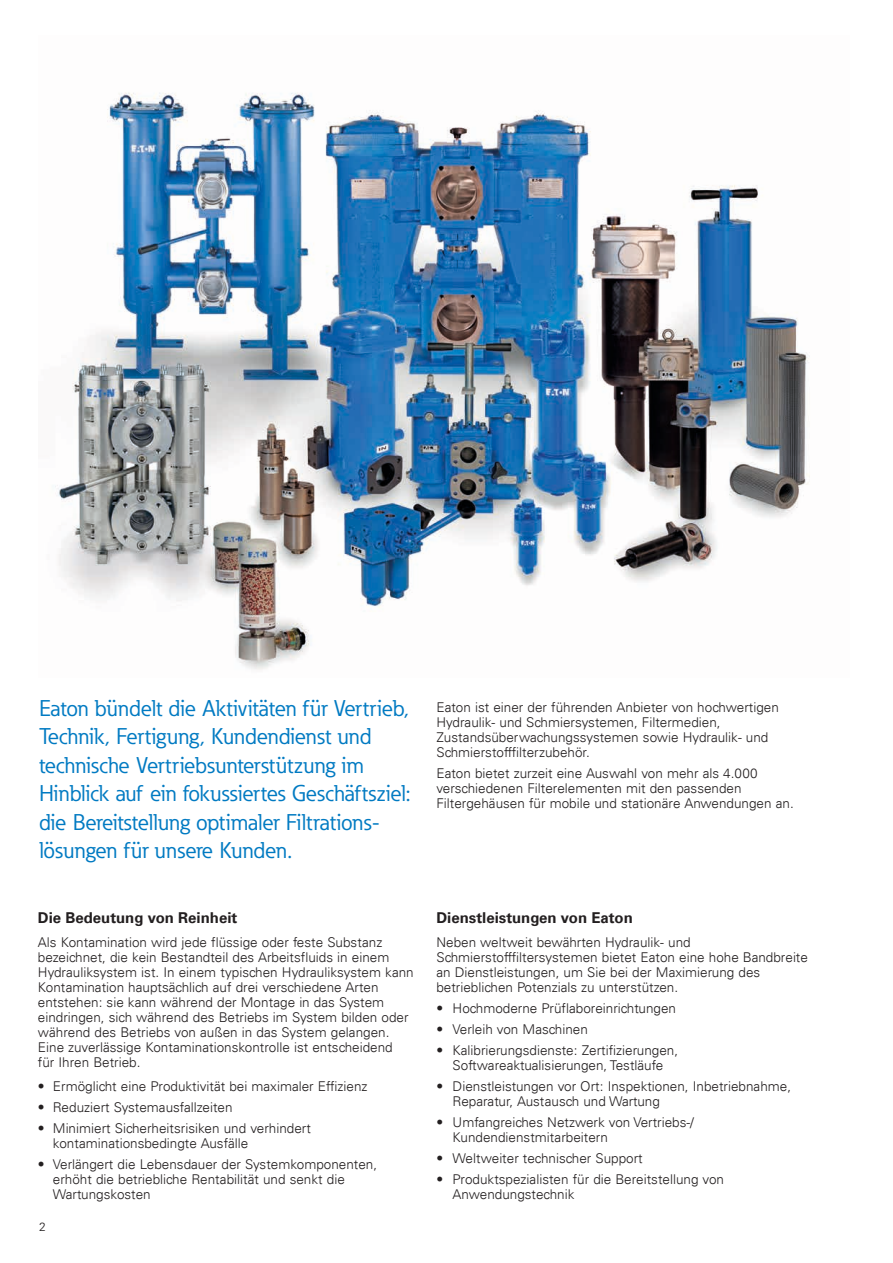
<style>
.page{position:relative;width:893px;height:1263px;background:#fff}
.page>*{position:absolute;margin:0;border:0;box-sizing:border-box;transform-origin:0 0}
.t1{font:22.5px/28.5px "Eaton";color:#007ac2}
.t2{font:700 15px "Univers LT";color:#231f20}
.t3{font:300 13.5px/15px "Univers LT";color:#231f20}
.t4{font:300 12px "Univers LT";color:#231f20}
</style>
<div class="page">
<img style="left:55px;top:92px;width:755px;height:578px">
<p class="t1" style="left:39px;top:694px;width:373px">Eaton bündelt die Aktivitäten für Vertrieb, Technik, Fertigung, Kundendienst und technische Vertriebsunterstützung im Hinblick auf ein fokussiertes Geschäftsziel: die Bereitstellung optimaler Filtrations&shy;lösungen für unsere Kunden.</p>
<p class="t3" style="left:436px;top:699px;width:344px">Eaton ist einer der führenden Anbieter von hochwertigen Hydraulik- und Schmiersystemen, Filtermedien, Zustandsüberwachungssystemen sowie Hydraulik- und Schmierstofffilterzubehör.</p>
<p class="t3" style="left:436px;top:765px;width:359px">Eaton bietet zurzeit eine Auswahl von mehr als 4.000 verschiedenen Filterelementen mit den passenden<br>Filtergehäusen für mobile und stationäre Anwendungen an.</p>
<p class="t2" style="left:38px;top:909px;width:201px">Die Bedeutung von Reinheit</p>
<p class="t3" style="left:38px;top:935px;width:377px">Als Kontamination wird jede flüssige oder feste Substanz bezeichnet, die kein Bestandteil des Arbeitsfluids in einem Hydrauliksystem ist. In einem typischen Hydrauliksystem kann Kontamination hauptsächlich auf drei verschiedene Arten entstehen: sie kann während der Montage in das System eindringen, sich während des Betriebs im System bilden oder während des Betriebs von außen in das System gelangen.<br>Eine zuverlässige Kontaminationskontrolle ist entscheidend<br>für Ihren Betrieb.</p>
<p class="t3" style="left:38px;top:1079px;width:331px">• Ermöglicht eine Produktivität bei maximaler Effizienz</p>
<p class="t3" style="left:38px;top:1100px;width:196px">• Reduziert Systemausfallzeiten</p>
<p class="t3" style="left:53px;top:1121px;width:259px;text-indent:-15px">• Minimiert Sicherheitsrisiken und verhindert kontaminationsbedingte Ausfälle</p>
<p class="t3" style="left:53px;top:1157px;width:326px;text-indent:-15px">• Verlängert die Lebensdauer der Systemkomponenten, erhöht die betriebliche Rentabilität und senkt die<br>Wartungskosten</p>
<p class="t4" style="left:39px;top:1219px;width:8px">2</p>
<p class="t2" style="left:436px;top:909px;width:198px">Dienstleistungen von Eaton</p>
<p class="t3" style="left:436px;top:935px;width:373px">Neben weltweit bewährten Hydraulik- und Schmierstofffiltersystemen bietet Eaton eine hohe Bandbreite an Dienstleistungen, um Sie bei der Maximierung des betrieblichen Potenzials zu unterstützen.</p>
<p class="t3" style="left:436px;top:1001px;width:241px">• Hochmoderne Prüflaboreinrichtungen</p>
<p class="t3" style="left:436px;top:1022px;width:153px">• Verleih von Maschinen</p>
<p class="t3" style="left:436px;top:1043px;width:243px;text-align:center">• Kalibrierungsdienste: Zertifizierungen,<br>Softwareaktualisierungen, Testläufe</p>
<p class="t3" style="left:453px;top:1079px;width:340px;text-indent:-16px">• Dienstleistungen vor Ort: Inspektionen, Inbetriebnahme,<br>Reparatur, Austausch und Wartung</p>
<p class="t3" style="left:453px;top:1115px;width:243px;text-indent:-16px">• Umfangreiches Netzwerk von Vertriebs-/<br>Kundendienstmitarbeitern</p>
<p class="t3" style="left:436px;top:1151px;width:208px">• Weltweiter technischer Support</p>
<p class="t3" style="left:453px;top:1172px;width:273px;text-indent:-16px">• Produktspezialisten für die Bereitstellung von<br>Anwendungstechnik</p>
</div>
